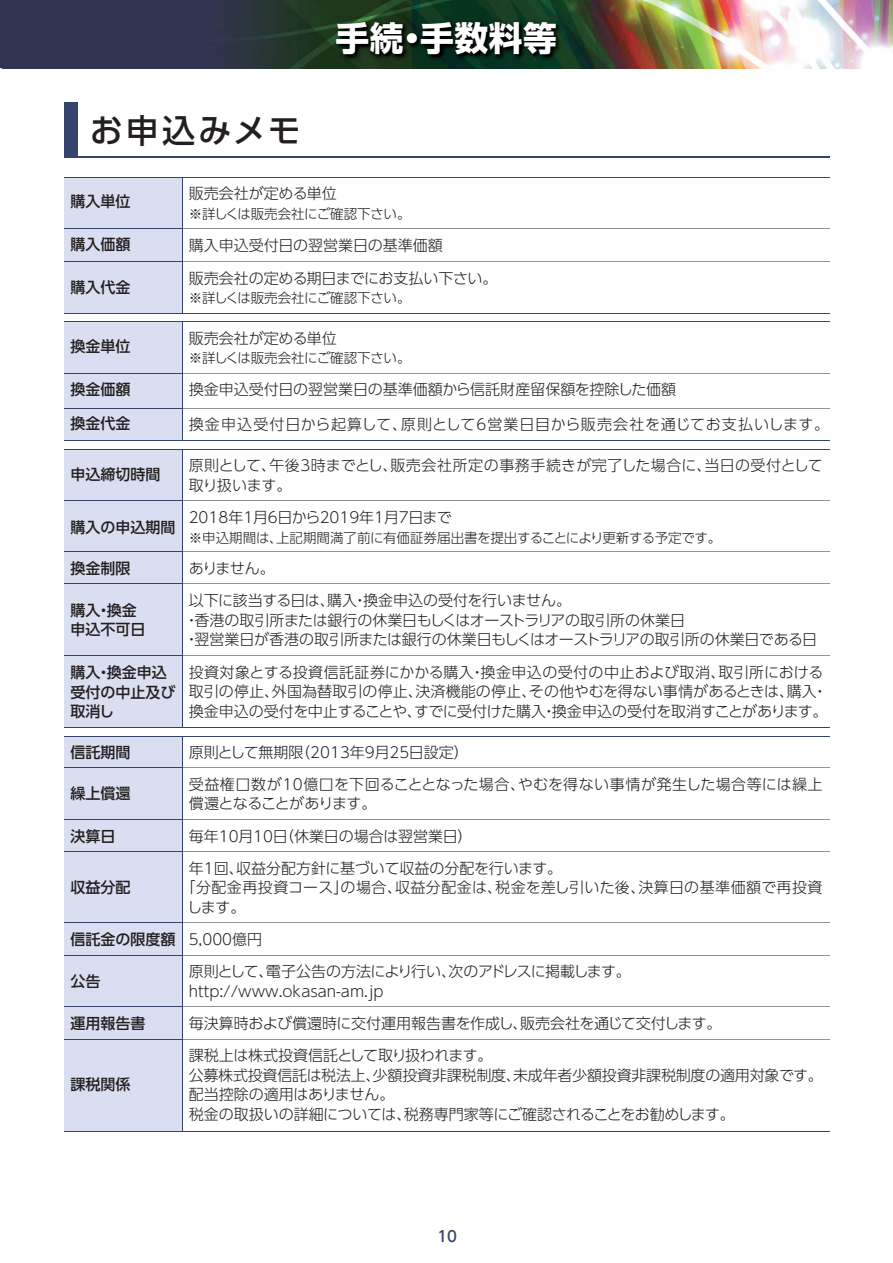
<style>
.page{position:relative;width:893px;height:1263px;background:#fff}
.page>*{position:absolute;margin:0;border:0;box-sizing:border-box;transform-origin:0 0}
.t1{font:33.75px "UD Shin Go Pro Bold 90 pv RKSJ H";letter-spacing:.015em;color:#fff}
.t2{font:33px "UD Shin Go Pro Medium 90 pv RKSJ H";letter-spacing:.095em;color:#231f20}
.t3{font:15px/19.5px "UD Shin Go Pro Light 90 pv RKSJ H";color:#231f20}
.t4{font:15px/19.5px "UD Shin Go Pro Light 90 pv RKSJ H";letter-spacing:-.02em;color:#231f20}
.t5{font:15px/19.5px "UD Shin Go Pro Medium 90 pv RKSJ H";color:#231f20}
.t6{font:15px/19.5px "UD Shin Go Pro Light 90 pv RKSJ H";letter-spacing:.02em;color:#231f20}
.t7{font:15px "UD Shin Go Pro Light 90 pv RKSJ H";letter-spacing:.03em;color:#231f20}
.t8{font:15px "UD Shin Go Pro Light 90 pv RKSJ H";letter-spacing:.05em;color:#231f20}
.t9{font:15px "UD Shin Go Pro Medium 90 pv RKSJ H";color:#35446d}
.t10{font:13.5px "UD Shin Go Pro Light 90 pv RKSJ H";letter-spacing:-.02em;color:#231f20}
.s1{font-family:"UD Shin Go Pro Light 90 pv RKSJ H"}
</style>
<div class="page">
<img style="left:0;top:0;width:892px;height:68px">
<img style="left:2px;top:68px;width:859px;height:1px">
<img style="left:2px;top:17px;width:890px;height:51px">
<div style="left:64px;top:177px;width:118px;height:136px;background:#d9def0"></div>
<div style="left:64px;top:322px;width:118px;height:119px;background:#d9def0"></div>
<div style="left:64px;top:449px;width:118px;height:279px;background:#d9def0"></div>
<div style="left:64px;top:736px;width:118px;height:395px;background:#d9def0"></div>
<hr style="left:64px;top:440px;width:766px;height:1px;background:#35446d">
<hr style="left:64px;top:851px;width:766px;height:1px;background:#939598">
<hr style="left:64px;top:922px;width:766px;height:1px;background:#939598">
<hr style="left:64px;top:955px;width:766px;height:1px;background:#939598">
<hr style="left:64px;top:1039px;width:766px;height:1px;background:#939598">
<hr style="left:64px;top:1006px;width:766px;height:1px;background:#939598">
<hr style="left:64px;top:767px;width:766px;height:1px;background:#939598">
<hr style="left:64px;top:819px;width:766px;height:1px;background:#939598">
<hr style="left:182px;top:736px;width:1px;height:395px;background:#35446d">
<hr style="left:64px;top:1131px;width:766px;height:1px;background:#35446d">
<hr style="left:64px;top:736px;width:766px;height:1px;background:#35446d">
<hr style="left:64px;top:851px;width:118px;height:1px;background:#35446d">
<hr style="left:64px;top:922px;width:118px;height:1px;background:#35446d">
<hr style="left:64px;top:955px;width:118px;height:1px;background:#35446d">
<hr style="left:64px;top:1039px;width:118px;height:1px;background:#35446d">
<hr style="left:64px;top:1006px;width:118px;height:1px;background:#35446d">
<hr style="left:64px;top:767px;width:118px;height:1px;background:#35446d">
<hr style="left:64px;top:819px;width:118px;height:1px;background:#35446d">
<hr style="left:64px;top:228px;width:766px;height:1px;background:#939598">
<hr style="left:64px;top:261px;width:766px;height:1px;background:#939598">
<hr style="left:182px;top:177px;width:1px;height:136px;background:#35446d">
<hr style="left:64px;top:177px;width:766px;height:1px;background:#35446d">
<hr style="left:64px;top:228px;width:118px;height:1px;background:#35446d">
<hr style="left:64px;top:261px;width:118px;height:1px;background:#35446d">
<hr style="left:64px;top:313px;width:766px;height:1px;background:#35446d">
<div style="left:64px;top:102px;width:14px;height:55px;background:#35446d"></div>
<hr style="left:64px;top:156px;width:766px;height:2px;background:#35446d">
<hr style="left:64px;top:500px;width:766px;height:1px;background:#939598">
<hr style="left:64px;top:551px;width:766px;height:1px;background:#939598">
<hr style="left:64px;top:583px;width:766px;height:1px;background:#939598">
<hr style="left:64px;top:655px;width:766px;height:1px;background:#939598">
<hr style="left:64px;top:727px;width:766px;height:1px;background:#35446d">
<hr style="left:64px;top:500px;width:118px;height:1px;background:#35446d">
<hr style="left:64px;top:551px;width:118px;height:1px;background:#35446d">
<hr style="left:64px;top:583px;width:118px;height:1px;background:#35446d">
<hr style="left:64px;top:655px;width:118px;height:1px;background:#35446d">
<hr style="left:64px;top:449px;width:766px;height:1px;background:#35446d">
<hr style="left:182px;top:449px;width:1px;height:279px;background:#35446d">
<hr style="left:64px;top:373px;width:766px;height:1px;background:#939598">
<hr style="left:64px;top:408px;width:766px;height:1px;background:#939598">
<hr style="left:182px;top:322px;width:1px;height:119px;background:#35446d">
<hr style="left:64px;top:321px;width:766px;height:1px;background:#35446d">
<hr style="left:64px;top:373px;width:118px;height:1px;background:#35446d">
<hr style="left:64px;top:408px;width:118px;height:1px;background:#35446d">
<h2 class="t2" style="left:90px;top:118px;width:212px">お申込みメモ</h2>
<h1 class="t1" style="left:335px;top:26px;width:223px">手続・手数料等</h1>
<p class="t5" style="left:70px;top:194px;width:62px">購入単位</p>
<p class="t3" style="left:189px;top:186px;width:150px">販売会社が定める単位</p>
<p class="t10" style="left:189px;top:209px;width:223px">※詳しくは販売会社にご確認下さい。</p>
<p class="t5" style="left:70px;top:237px;width:62px">購入価額</p>
<p class="t3" style="left:189px;top:237px;width:255px">購入申込受付日の翌営業日の基準価額</p>
<p class="t5" style="left:70px;top:279px;width:62px">購入代金</p>
<p class="t4" style="left:189px;top:270px;width:310px">販売会社の定める期日までにお支払い下さい。</p>
<p class="t10" style="left:189px;top:293px;width:223px">※詳しくは販売会社にご確認下さい。</p>
<p class="t5" style="left:70px;top:339px;width:62px">換金単位</p>
<p class="t3" style="left:189px;top:330px;width:150px">販売会社が定める単位</p>
<p class="t10" style="left:189px;top:353px;width:223px">※詳しくは販売会社にご確認下さい。</p>
<p class="t5" style="left:70px;top:382px;width:62px">換金価額</p>
<p class="t3" style="left:189px;top:382px;width:489px">換金申込受付日の翌営業日の基準価額から信託財産留保額を控除した価額</p>
<p class="t5" style="left:70px;top:416px;width:62px">換金代金</p>
<p class="t8" style="left:189px;top:419px;width:642px">換金申込受付日から起算して、原則として6営業日目から販売会社を通じてお支払いします。</p>
<p class="t5" style="left:70px;top:467px;width:92px">申込締切時間</p>
<p class="t6" style="left:189px;top:458px;width:635px">原則として、午後3時までとし、販売会社所定の事務手続きが完了した場合に、当日の受付として取り扱います。</p>
<p class="t5" style="left:70px;top:520px;width:107px">購入の申込期間</p>
<p class="t3" style="left:189px;top:510px;width:264px">2018年1月6日から2019年1月7日まで</p>
<p class="t10" style="left:189px;top:532px;width:534px">※申込期間は、上記期間満了前に有価証券届出書を提出することにより更新する予定です。</p>
<p class="t5" style="left:70px;top:561px;width:62px">換金制限</p>
<p class="t3" style="left:189px;top:561px;width:88px">ありません。</p>
<p class="t5" style="left:70px;top:602px;width:76px">購入・換金申込不可日</p>
<p class="t4" style="left:184px;top:593px;width:634px;text-indent:5px">以下に該当する日は、購入・換金申込の受付を行いません。<br>・香港の取引所または銀行の休業日もしくはオーストラリアの取引所の休業日<br>・翌営業日が香港の取引所または銀行の休業日もしくはオーストラリアの取引所の休業日である日</p>
<p class="t5" style="left:70px;top:665px;width:106px">購入・換金申込受付の中止及び取消し</p>
<p class="t3" style="left:189px;top:665px;width:640px">投資対象とする投資信託証券にかかる購入・換金申込の受付の中止および取消、取引所における取引の停止、外国為替取引の停止、決済機能の停止、その他やむを得ない事情があるときは、購入・換金申込の受付を中止することや、すでに受付けた購入・換金申込の受付を取消すことがあります。</p>
<p class="t5" style="left:70px;top:745px;width:62px">信託期間</p>
<p class="t3" style="left:189px;top:745px;width:281px">原則として無期限（2013年9月25日設定）</p>
<p class="t5" style="left:70px;top:785px;width:62px">繰上償還</p>
<p class="t6" style="left:189px;top:777px;width:635px">受益権口数が10億口を下回ることとなった場合、やむを得ない事情が発生した場合等には繰上償還となることがあります。</p>
<p class="t5" style="left:70px;top:828px;width:46px">決算日</p>
<p class="t3" style="left:189px;top:828px;width:285px">毎年10月10日（休業日の場合は翌営業日）</p>
<p class="t5" style="left:70px;top:879px;width:62px">収益分配</p>
<p class="t3" style="left:189px;top:861px;width:375px">年1回、収益分配方針に基づいて収益の分配を行います。</p>
<p class="t7" style="left:180px;top:882px;width:643px">「分配金再投資コース」の場合、収益分配金は、税金を差し引いた後、決算日の基準価額で再投資</p>
<p class="t3" style="left:187px;top:900px;width:60px">します。</p>
<p class="t5" style="left:70px;top:931px;width:193px">信託金の限度額 <span class="s1">5,000億円</span></p>
<p class="t5" style="left:70px;top:973px;width:31px">公告</p>
<p class="t3" style="left:189px;top:964px;width:443px">原則として、電子公告の方法により行い、次のアドレスに掲載します。http://www.okasan-am.jp</p>
<p class="t5" style="left:70px;top:1015px;width:77px">運用報告書</p>
<p class="t3" style="left:189px;top:1015px;width:534px">毎決算時および償還時に交付運用報告書を作成し、販売会社を通じて交付します。</p>
<p class="t5" style="left:70px;top:1077px;width:62px">課税関係</p>
<p class="t3" style="left:189px;top:1048px;width:635px">課税上は株式投資信託として取り扱われます。<br>公募株式投資信託は税法上、少額投資非課税制度、未成年者少額投資非課税制度の適用対象です。配当控除の適用はありません。<br>税金の取扱いの詳細については、税務専門家等にご確認されることをお勧めします。</p>
<p class="t9" style="left:437px;top:1230px;width:21px">10</p>
</div>
